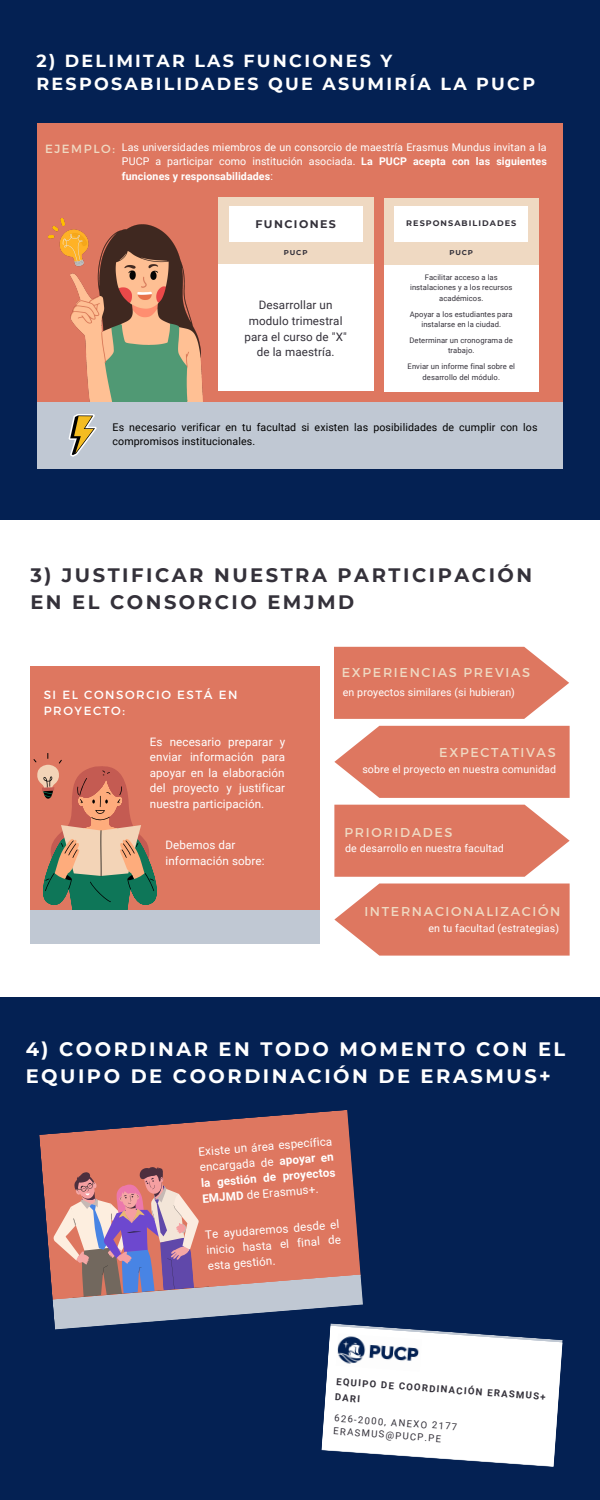
<style>
.page{position:relative;width:600px;height:1500px;background:#042153}
.page>*{position:absolute;margin:0;border:0;box-sizing:border-box;transform-origin:0 0}
.t1{font:700 19.5px/26.7px "Montserrat";letter-spacing:.13em;color:#fff}
.t2{font:700 19.5px/26.7px "Montserrat";letter-spacing:.13em;color:#34313a}
.t3{font:700 17.5px/23.8px "Montserrat";letter-spacing:.13em;color:#fff}
.t4{font:12.9px "Montserrat";letter-spacing:.13em;color:#efd9c2}
.t5{font:11.9px/16.3px "Montserrat";letter-spacing:.13em;color:#fff}
.t6{font:11.6px/15.6px "Roboto";letter-spacing:.01em;color:#fff;text-align:justify}
.t7{font:11.6px/15.6px "Roboto";letter-spacing:.01em;color:#34313a;text-align:center}
.t8{font:700 11px "Montserrat";letter-spacing:.13em;color:#34313a}
.t9{font:10.6px/14.2px "Roboto";letter-spacing:.01em;color:#fff;text-align:justify}
.t10{font:10.6px/14.2px "Roboto";letter-spacing:.01em;color:#000}
.t11{font:9.6px/12.8px "Roboto";color:#34313a}
.t12{font:700 9.6px "Roboto";color:#34313a}
.t13{font:700 9.6px "Glacial Indifference";color:#34313a}
.t14{font:700 8.1px "Montserrat";letter-spacing:.13em;color:#34313a}
.t15{font:7.6px/10.2px "Roboto";letter-spacing:.01em;color:#34313a;text-align:center}
.t16{font:700 7.1px "Montserrat";letter-spacing:.13em;color:#34313a}
.s1{font-family:"Montserrat";font-size:11.9px;color:#efd9c2}
.s2{font-weight:700}
</style>
<div class="page">
<div style="left:0;top:521px;width:600px;height:475px;background:#fff"></div>
<div style="left:30px;top:666px;width:290px;height:244px;background:#de7760"></div>
<svg style="left:39px;top:1110px;width:313px;height:167px;fill:#de7760"></svg>
<svg style="left:51px;top:1166px;width:512px;height:301px"></svg>
<img style="left:336px;top:1333px;width:86px;height:39px">
<div style="left:37px;top:123px;width:525px;height:287px;background:#de7760"></div>
<div style="left:218px;top:219px;width:155px;height:172px;background:#fff"></div>
<img style="left:48px;top:219px;width:155px;height:183px">
<div style="left:37px;top:402px;width:525px;height:66px;background:#c0c8d3"></div>
<div style="left:218px;top:197px;width:155px;height:67px;background:#efd9c2"></div>
<div style="left:229px;top:207px;width:133px;height:34px;background:#fff"></div>
<div style="left:384px;top:219px;width:155px;height:173px;background:#fff"></div>
<div style="left:384px;top:198px;width:155px;height:67px;background:#efd9c2"></div>
<div style="left:395px;top:207px;width:133px;height:35px;background:#fff"></div>
<svg style="left:69px;top:414px;width:28px;height:43px"></svg>
<svg style="left:33px;top:753px;width:124px;height:157px"></svg>
<div style="left:30px;top:910px;width:290px;height:33px;background:#c0c8d3"></div>
<svg style="left:334px;top:647px;width:235px;height:72px;background:#e1846f"></svg>
<svg style="left:334px;top:726px;width:236px;height:72px;background:#e18570"></svg>
<svg style="left:334px;top:805px;width:236px;height:72px;background:#e1846f"></svg>
<svg style="left:334px;top:884px;width:236px;height:72px;background:#e18571"></svg>
<h2 class="t3" style="left:37px;top:48px;width:500px">2) DELIMITAR LAS FUNCIONES Y<br>RESPOSABILIDADES QUE ASUMIRÍA LA PUCP</h2>
<p class="t9" style="left:122px;top:140px;width:427px;text-indent:-77px"><span class="s1">EJEMPLO:</span> Las universidades miembros de un consorcio de maestría Erasmus Mundus invitan a la PUCP a participar como institución asociada. <span class="s2">La PUCP acepta con las siguientes funciones y responsabilidades</span>:</p>
<p class="t8" style="left:255px;top:217px;width:82px">FUNCIONES</p>
<p class="t16" style="left:284px;top:248px;width:25px">PUCP</p>
<p class="t15" style="left:410px;top:273px;width:104px">Facilitar acceso a las instalaciones y a los recursos académicos.</p>
<p class="t14" style="left:406px;top:218px;width:112px">RESPONSABILIDADES</p>
<p class="t16" style="left:449px;top:248px;width:25px">PUCP</p>
<p class="t7" style="left:245px;top:298px;width:104px">Desarrollar un modulo trimestral para el curso de "X" de la maestría.</p>
<p class="t15" style="left:410px;top:309px;width:104px">Apoyar a los estudiantes para instalarse en la ciudad.</p>
<p class="t15" style="left:409px;top:335px;width:105px">Determinar un cronograma de trabajo.</p>
<p class="t15" style="left:408px;top:362px;width:109px">Enviar un informe final sobre el desarrollo del módulo.</p>
<p class="t10" style="left:113px;top:420px;width:427px">Es necesario verificar en tu facultad si existen las posibilidades de cumplir con los compromisos institucionales.</p>
<h1 class="t2" style="left:30px;top:562px;width:503px">3) JUSTIFICAR NUESTRA PARTICIPACIÓN<br>EN EL CONSORCIO EMJMD</h1>
<p class="t5" style="left:44px;top:686px;width:195px">SI EL CONSORCIO ESTÁ EN<br>PROYECTO:</p>
<p class="t6" style="left:150px;top:734px;width:137px">Es necesario preparar y enviar información para apoyar en la elaboración del proyecto y justificar nuestra participación.</p>
<p class="t6" style="left:165px;top:837px;width:101px">Debemos dar información sobre:</p>
<p class="t4" style="left:342px;top:664px;width:190px">EXPERIENCIAS PREVIAS</p>
<p class="t9" style="left:343px;top:686px;width:174px">en proyectos similares (si hubieran)</p>
<p class="t4" style="left:439px;top:744px;width:118px">EXPECTATIVAS</p>
<p class="t9" style="left:362px;top:762px;width:195px">sobre el proyecto en nuestra comunidad</p>
<p class="t4" style="left:345px;top:824px;width:110px">PRIORIDADES</p>
<p class="t9" style="left:345px;top:841px;width:160px">de desarrollo en nuestra facultad</p>
<p class="t4" style="left:364px;top:903px;width:198px">INTERNACIONALIZACIÓN</p>
<p class="t9" style="left:429px;top:921px;width:132px">en tu facultad (estrategias)</p>
<h1 class="t1" style="left:26px;top:1035px;width:541px">4) COORDINAR EN TODO MOMENTO CON EL<br>EQUIPO DE COORDINACIÓN DE ERASMUS+</h1>
<p class="t6" style="left:198px;top:1145px;width:136px;rotate:-5deg">Existe un área específica encargada de <span class="s2">apoyar en la gestión de proyectos EMJMD</span> de Erasmus+.</p>
<p class="t6" style="left:204px;top:1227px;width:136px;rotate:-5deg">Te ayudaremos desde el inicio hasta el final de esta gestión.</p>
<p class="t13" style="left:345px;top:1373px;width:26px">DARI</p>
<p class="t12" style="left:337px;top:1376px;width:211px;rotate:4deg">EQUIPO DE COORDINACIÓN ERASMUS+</p>
<p class="t11" style="left:335px;top:1412px;width:125px;rotate:4deg">626-2000, ANEXO 2177<br>ERASMUS@PUCP.PE</p>
<p class="t12" style="left:335px;top:1392px;width:27px;rotate:4deg">DARI</p>
</div>
